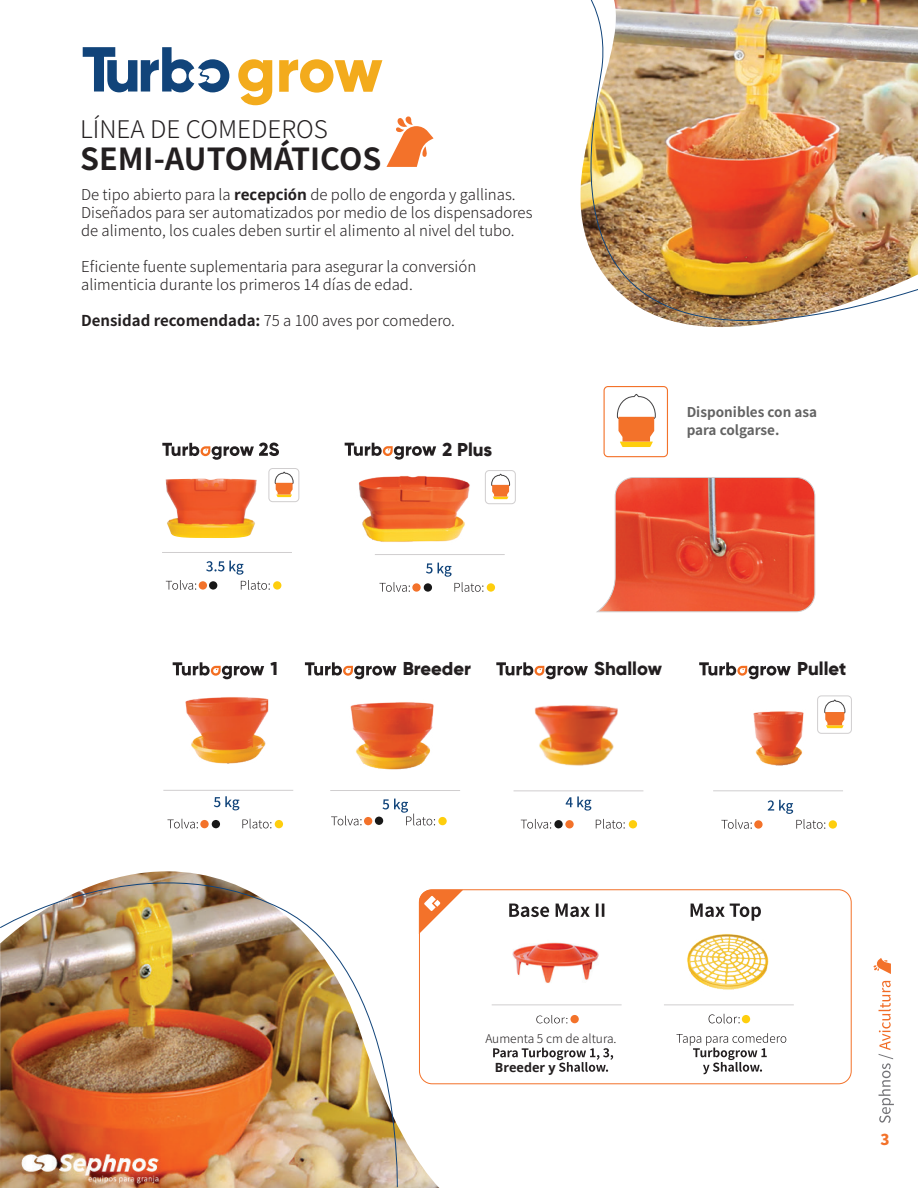
<style>
.page{position:relative;width:918px;height:1188px;background:#fff}
.page>*{position:absolute;margin:0;border:0;box-sizing:border-box;transform-origin:0 0}
.t1{font:800 63.15px "Gilroy";color:#f3ab1c}
.t2{font:700 30.45px "Noto Sans JP";color:#231f20}
.t3{font:300 24.3px "Noto Sans JP";color:#231f20}
.t4{font:800 18.6px "Gilroy";color:#231f20}
.t5{font:300 15px/18px "Noto Sans JP";color:#231f20}
.t6{font:900 15px "Noto Sans JP";color:#f3722a}
.t7{font:700 13.5px/18px "Noto Sans JP";color:#636363}
.t8{font:700 12.75px "Noto Sans";color:#231f20}
.t9{font:300 12px "Noto Sans JP";color:#231f20}
.s1{font-family:"Noto Sans";font-weight:700}
.s2{font-weight:700}
</style>
<div class="page">
<svg style="left:386px;top:116px;width:48px;height:51px"></svg>
<img style="left:534px;top:679px;width:84px;height:87px">
<img style="left:185px;top:697px;width:83px;height:67px">
<svg style="left:214px;top:796px;width:25px;height:14px"></svg>
<svg style="left:566px;top:796px;width:25px;height:15px"></svg>
<svg style="left:167px;top:819px;width:31px;height:9px"></svg>
<svg style="left:242px;top:819px;width:29px;height:9px"></svg>
<div style="left:200px;top:820px;width:9px;height:8px;background:#f3722a;border-radius:50%"></div>
<div style="left:212px;top:820px;width:8px;height:8px;background:#181818;border-radius:50%"></div>
<div style="left:275px;top:820px;width:8px;height:8px;background:#fece0d;border-radius:50%"></div>
<div style="left:629px;top:820px;width:8px;height:8px;background:#fece0d;border-radius:50%"></div>
<svg style="left:521px;top:819px;width:104px;height:10px"></svg>
<hr style="left:514px;top:790px;width:129px;height:1px;background:#d0cecf">
<hr style="left:163px;top:790px;width:130px;height:1px;background:#d0cecf">
<div style="left:419px;top:889px;width:433px;height:195px;border:1px solid #f3722a;border-radius:13px"></div>
<img style="left:683px;top:934px;width:92px;height:85px">
<svg style="left:509px;top:904px;width:95px;height:13px"></svg>
<svg style="left:536px;top:1015px;width:31px;height:8px"></svg>
<div style="left:570px;top:1015px;width:9px;height:8px;background:#f3722a;border-radius:50%"></div>
<hr style="left:492px;top:1004px;width:130px;height:1px;background:#d0cecf">
<svg style="left:691px;top:904px;width:70px;height:17px"></svg>
<svg style="left:709px;top:1014px;width:31px;height:9px"></svg>
<div style="left:742px;top:1015px;width:8px;height:8px;background:#fece0d;border-radius:50%"></div>
<hr style="left:664px;top:1004px;width:130px;height:1px;background:#d0cecf">
<img style="left:512px;top:942px;width:87px;height:41px">
<svg style="left:493px;top:1048px;width:120px;height:24px"></svg>
<svg style="left:676px;top:1033px;width:110px;height:41px"></svg>
<svg style="left:439px;top:890px;width:24px;height:24px"></svg>
<img style="left:580px;top:0;width:338px;height:425px">
<svg style="left:83px;top:47px;width:146px;height:45px"></svg>
<img style="left:402px;top:889px;width:37px;height:299px">
<img style="left:0;top:871px;width:402px;height:317px">
<svg style="left:379px;top:563px;width:104px;height:29px"></svg>
<div style="left:412px;top:583px;width:9px;height:9px;background:#f3722a;border-radius:50%"></div>
<div style="left:424px;top:583px;width:8px;height:9px;background:#181818;border-radius:50%"></div>
<div style="left:487px;top:583px;width:8px;height:9px;background:#fece0d;border-radius:50%"></div>
<hr style="left:375px;top:554px;width:130px;height:1px;background:#d0cecf">
<div style="left:485px;top:470px;width:31px;height:34px;border:1px solid #d0cecf;border-radius:4px"></div>
<svg style="left:491px;top:473px;width:19px;height:26px"></svg>
<div style="left:604px;top:386px;width:64px;height:71px;border:1px solid #f3722a;border-radius:4px"></div>
<svg style="left:617px;top:393px;width:39px;height:54px"></svg>
<svg style="left:596px;top:477px;width:220px;height:136px;background:#e86048"></svg>
<img style="left:358px;top:476px;width:112px;height:66px">
<svg style="left:879px;top:981px;width:15px;height:142px"></svg>
<svg style="left:873px;top:958px;width:18px;height:16px"></svg>
<img style="left:753px;top:711px;width:51px;height:55px">
<hr style="left:713px;top:790px;width:130px;height:1px;background:#d0cecf">
<svg style="left:721px;top:800px;width:104px;height:29px"></svg>
<div style="left:754px;top:820px;width:9px;height:9px;background:#f3722a;border-radius:50%"></div>
<div style="left:829px;top:820px;width:8px;height:9px;background:#fece0d;border-radius:50%"></div>
<div style="left:817px;top:696px;width:35px;height:38px;border:1px solid #d0cecf;border-radius:4px"></div>
<svg style="left:824px;top:699px;width:22px;height:29px"></svg>
<img style="left:166px;top:479px;width:91px;height:59px">
<svg style="left:204px;top:483px;width:4px;height:4px"></svg>
<svg style="left:214px;top:483px;width:5px;height:4px"></svg>
<svg style="left:166px;top:561px;width:104px;height:29px"></svg>
<div style="left:199px;top:581px;width:8px;height:9px;background:#f3722a;border-radius:50%"></div>
<div style="left:273px;top:581px;width:8px;height:9px;background:#fece0d;border-radius:50%"></div>
<hr style="left:162px;top:552px;width:130px;height:1px;background:#d0cecf">
<div style="left:269px;top:468px;width:30px;height:34px;border:1px solid #d0cecf;border-radius:4px"></div>
<svg style="left:274px;top:471px;width:20px;height:26px"></svg>
<svg style="left:162px;top:443px;width:117px;height:17px"></svg>
<svg style="left:345px;top:443px;width:91px;height:17px"></svg>
<svg style="left:699px;top:662px;width:92px;height:17px"></svg>
<svg style="left:496px;top:662px;width:92px;height:17px"></svg>
<svg style="left:305px;top:662px;width:91px;height:17px"></svg>
<svg style="left:173px;top:662px;width:91px;height:17px"></svg>
<img style="left:350px;top:702px;width:84px;height:68px">
<svg style="left:331px;top:799px;width:104px;height:26px"></svg>
<div style="left:364px;top:817px;width:8px;height:8px;background:#f3722a;border-radius:50%"></div>
<div style="left:438px;top:817px;width:9px;height:8px;background:#fece0d;border-radius:50%"></div>
<hr style="left:330px;top:790px;width:130px;height:1px;background:#d0cecf">
<h1 class="t1" style="left:236px;top:30px;width:148px">grow</h1>
<h3 class="t3" style="left:80px;top:115px;width:249px">LÍNEA DE COMEDEROS</h3>
<h2 class="t2" style="left:80px;top:141px;width:303px">SEMI-AUTOMÁTICOS</h2>
<p class="t5" style="left:81px;top:186px;width:453px">De tipo abierto para la <span class="s1">recepción</span> de pollo de engorda y gallinas.<br>Diseñados para ser automatizados por medio de los dispensadores de alimento, los cuales deben surtir el alimento al nivel del tubo.</p>
<p class="t5" style="left:81px;top:258px;width:397px">Eficiente fuente suplementaria para asegurar la conversión alimenticia durante los primeros 14 días de edad.</p>
<p class="t5" style="left:81px;top:312px;width:375px"><span class="s2">Densidad recomendada:</span> 75 a 100 aves por comedero.</p>
<p class="t4" style="left:443px;top:437px;width:51px">2 Plus</p>
<p class="t7" style="left:687px;top:403px;width:132px">Disponibles con asa para colgarse.</p>
<p class="t4" style="left:271px;top:657px;width:9px">1</p>
<p class="t4" style="left:403px;top:657px;width:70px">Breeder</p>
<p class="t4" style="left:594px;top:657px;width:69px">Shallow</p>
<p class="t4" style="left:797px;top:657px;width:51px">Pullet</p>
<p class="t9" style="left:485px;top:1032px;width:133px">Aumenta 5 cm de altura.</p>
<p class="t8" style="left:495px;top:1058px;width:62px">Breeder y</p>
<p class="t6" style="left:880px;top:1132px;width:11px">3</p>
</div>
